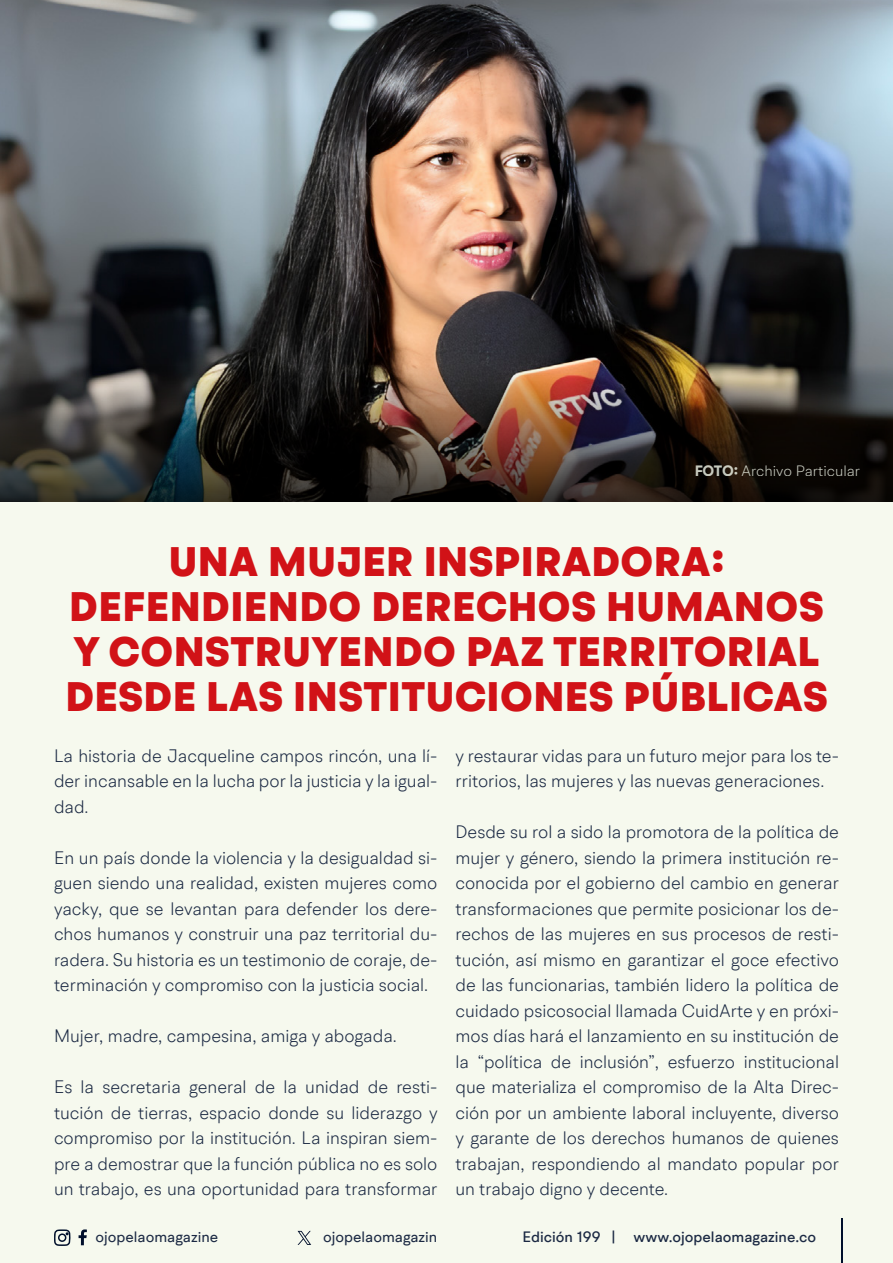
<style>
.page{position:relative;width:893px;height:1263px;background:#f6f9ee}
.page>*{position:absolute;margin:0;border:0;box-sizing:border-box;transform-origin:0 0}
.t1{font:900 42px/45px "BR Hendrix";letter-spacing:.01em;color:#d11217;text-align:center}
.t2{font:300 18px/25.5px "BR Hendrix";color:#1b2943;text-align:justify}
.t3{font:500 15px "BR Hendrix";color:#1b2943}
.t4{font:15px "BR Hendrix";color:#1b2943}
.t5{font:300 15px "BR Hendrix";color:#f5faed}
.s1{font-weight:700}
</style>
<div class="page">
<svg style="left:79px;top:1229px;width:8px;height:16px"></svg>
<svg style="left:54px;top:1229px;width:17px;height:17px"></svg>
<hr style="left:841px;top:1219px;width:1px;height:44px;background:#000f2b">
<svg style="left:298px;top:1231px;width:13px;height:14px"></svg>
<img style="left:0;top:0;width:893px;height:366px">
<img style="left:0;top:366px;width:893px;height:136px">
<p class="t5" style="left:694px;top:461px;width:168px"><span class="s1">FOTO:</span> Archivo Particular</p>
<h1 class="t1" style="left:65px;top:540px;width:764px">UNA MUJER INSPIRADORA:<br>DEFENDIENDO DERECHOS HUMANOS<br>Y CONSTRUYENDO PAZ TERRITORIAL<br>DESDE LAS INSTITUCIONES PÚBLICAS</h1>
<p class="t2" style="left:54px;top:743px;width:385px">La historia de Jacqueline campos rincón, una lí&shy;der incansable en la lucha por la justicia y la igual&shy;dad.</p>
<p class="t2" style="left:54px;top:845px;width:385px">En un país donde la violencia y la desigualdad si&shy;guen siendo una realidad, existen mujeres como yacky, que se levantan para defender los dere&shy;chos humanos y construir una paz territorial du&shy;radera. Su historia es un testimonio de coraje, de&shy;terminación y compromiso con la justicia social.</p>
<p class="t2" style="left:54px;top:1023px;width:344px">Mujer, madre, campesina, amiga y abogada.</p>
<p class="t2" style="left:54px;top:1074px;width:385px">Es la secretaria general de la unidad de resti&shy;tución de tierras, espacio donde su liderazgo y compromiso por la institución. La inspiran siem&shy;pre a demostrar que la función pública no es solo un trabajo, es una oportunidad para transformar</p>
<p class="t2" style="left:455px;top:743px;width:385px">y restaurar vidas para un futuro mejor para los te&shy;rritorios, las mujeres y las nuevas generaciones.</p>
<p class="t2" style="left:455px;top:819px;width:385px">Desde su rol a sido la promotora de la política de mujer y género, siendo la primera institución re&shy;conocida por el gobierno del cambio en generar transformaciones que permite posicionar los de&shy;rechos de las mujeres en sus procesos de resti&shy;tución, así mismo en garantizar el goce efectivo de las funcionarias, también lidero la política de cuidado psicosocial llamada CuidArte y en próxi&shy;mos días hará el lanzamiento en su institución de la “política de inclusión”, esfuerzo institucional que materializa el compromiso de la Alta Direc&shy;ción por un ambiente laboral incluyente, diverso y garante de los derechos humanos de quienes trabajan, respondiendo al mandato popular por un trabajo digno y decente.</p>
<p class="t4" style="left:96px;top:1227px;width:124px">ojopelaomagazine</p>
<p class="t4" style="left:323px;top:1227px;width:116px">ojopelaomagazin</p>
<p class="t3" style="left:522px;top:1227px;width:295px">Edición 199 | www.ojopelaomagazine.co</p>
</div>
